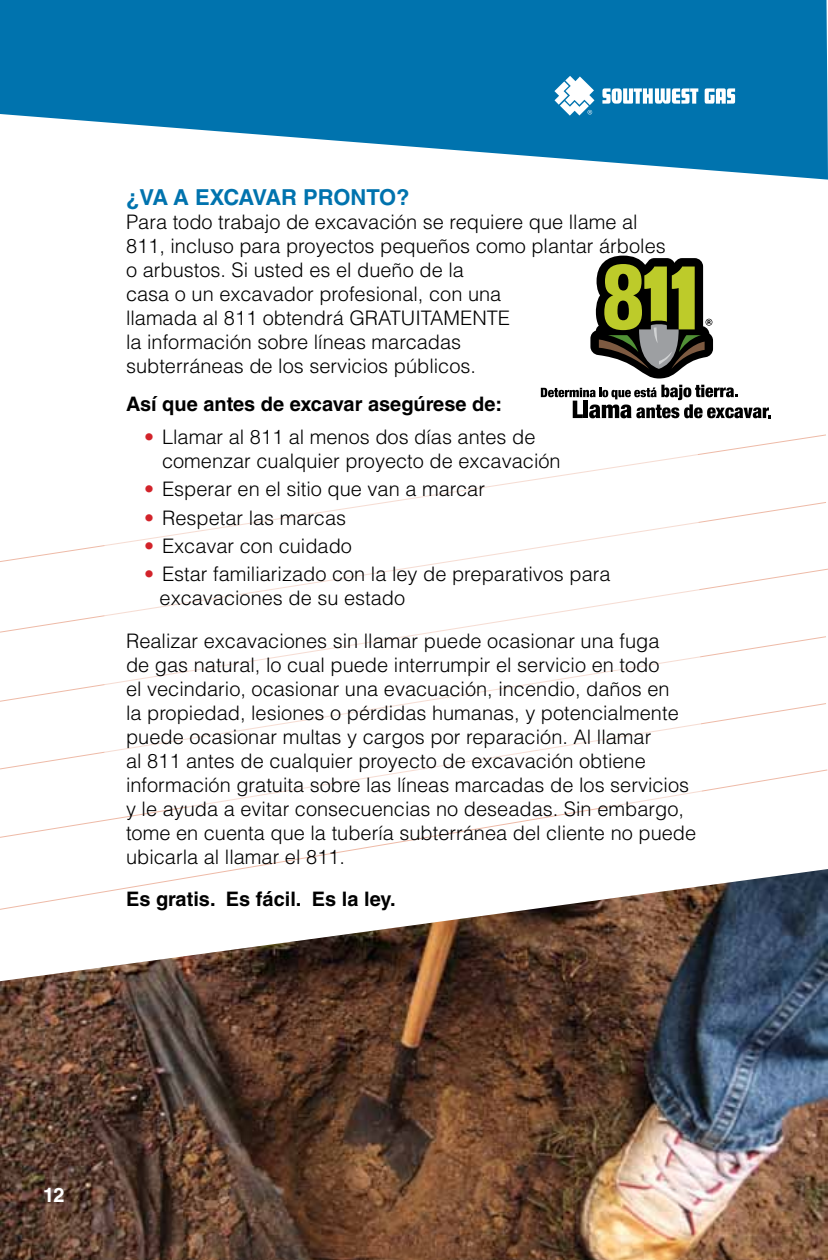
<style>
.page{position:relative;width:828px;height:1260px;background:#fff}
.page>*{position:absolute;margin:0;border:0;box-sizing:border-box;transform-origin:0 0}
.t1{font:700 22px "Helvetica LT Std";letter-spacing:-.025em;color:#0073ae}
.t2{font:300 20px/24px "Helvetica LT Std";color:#000}
.t3{font:700 20px "Helvetica LT Std";color:#000}
.t4{font:700 20px "Helvetica LT Std";color:#fff}
.s1{color:#d2232a}
</style>
<div class="page">
<svg style="left:0;top:0;width:828px;height:180px;fill:#0073ae"></svg>
<svg style="left:0;top:434px;width:826px;height:128px"></svg>
<svg style="left:0;top:769px;width:828px;height:100px"></svg>
<svg style="left:602px;top:88px;width:96px;height:16px"></svg>
<svg style="left:705px;top:88px;width:30px;height:16px"></svg>
<svg style="left:554px;top:76px;width:40px;height:40px"></svg>
<svg style="left:104px;top:384px;width:598px;height:423px"></svg>
<img style="left:0;top:869px;width:828px;height:391px">
<svg style="left:590px;top:256px;width:123px;height:123px"></svg>
<svg style="left:541px;top:385px;width:230px;height:33px"></svg>
<p class="t1" style="left:126px;top:184px;width:113px">¿Va a excavar</p>
<p class="t1" style="left:303px;top:184px;width:31px">pronto</p>
<p class="t1" style="left:396px;top:184px;width:15px">?</p>
<p class="t2" style="left:126px;top:210px;width:541px">Para todo trabajo de excavación se requiere que llame al 811, incluso para proyectos pequeños como plantar árboles o arbustos. Si usted es el dueño de la<br>casa o un excavador profesional, con una<br>llamada al 811 obtendrá GRATUITAMENTE<br>la información sobre líneas marcadas<br>subterráneas de los servicios públicos.</p>
<p class="t3" style="left:126px;top:392px;width:378px">Así que antes de excavar asegúrese de:</p>
<p class="t2" style="left:162px;top:425px;width:400px;text-indent:-18px"><span class="s1">•</span> Llamar al 811 al menos dos días antes de comenzar cualquier proyecto de excavación</p>
<p class="t2" style="left:144px;top:477px;width:343px"><span class="s1">•</span> Esperar en el sitio que van a marcar</p>
<p class="t2" style="left:144px;top:506px;width:204px"><span class="s1">•</span> Respetar las marcas</p>
<p class="t2" style="left:144px;top:534px;width:210px"><span class="s1">•</span> Excavar con cuidado</p>
<p class="t2" style="left:160px;top:562px;width:453px;text-indent:-16px"><span class="s1">•</span> Estar familiarizado con la ley de preparativos para excavaciones de su estado</p>
<p class="t2" style="left:126px;top:629px;width:572px">Realizar excavaciones sin llamar puede ocasionar una fuga<br>de gas natural, lo cual puede interrumpir el servicio en todo<br>el vecindario, ocasionar una evacuación, incendio, daños en<br>la propiedad, lesiones o pérdidas humanas, y potencialmente puede ocasionar multas y cargos por reparación. Al llamar<br>al 811 antes de cualquier proyecto de excavación obtiene información gratuita sobre las líneas marcadas de los servicios y le ayuda a evitar consecuencias no deseadas. Sin embargo, tome en cuenta que la tubería subterránea del cliente no puede ubicarla al llamar el 811.</p>
<p class="t3" style="left:126px;top:887px;width:271px">Es gratis. Es fácil. Es la ley.</p>
<p class="t4" style="left:43px;top:1183px;width:23px">12</p>
</div>
